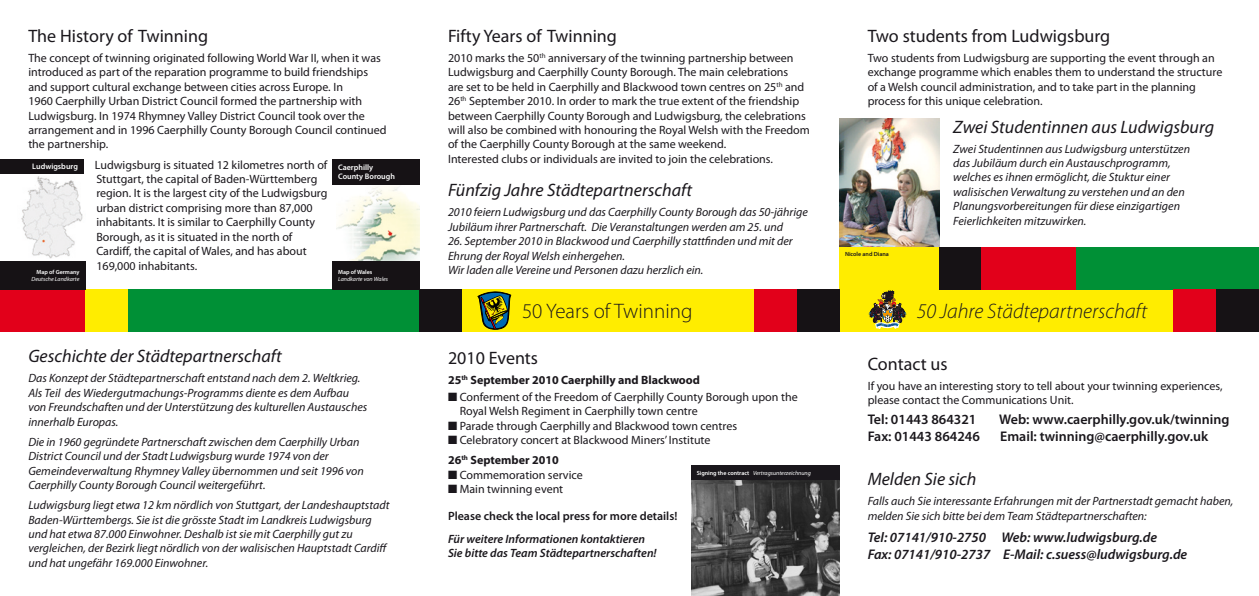
<style>
.page{position:relative;width:1259px;height:596px;background:#fff}
.page>*{position:absolute;margin:0;border:0;box-sizing:border-box;transform-origin:0 0}
.t1{font:italic 300 21px "Myriad Pro";color:#1a171c}
.t2{font:300 21px "Myriad Pro";color:#1a171c}
.t3{font:italic 18px "Myriad Pro";color:#1a171c}
.t4{font:18px "Myriad Pro";color:#1a171c}
.t5{font:600 14px "Myriad Pro";color:#1a171c}
.t6{font:italic 600 14px/16.8px "Myriad Pro";color:#1a171c}
.t7{font:12px/14.4px "Myriad Pro";color:#1a171c}
.t8{font:italic 12px/14.4px "Myriad Pro";color:#1a171c}
.t9{font:italic 600 12px/14.4px "Myriad Pro";color:#1a171c}
.t10{font:700 12px "Myriad Pro";color:#1a171c}
.t11{font:600 12px "Myriad Pro";color:#1a171c}
.t12{font:600 8px/9.6px "Myriad Pro";color:#fff}
.t13{font:italic 6px "Myriad Pro";color:#fff}
.t14{font:600 6px "Myriad Pro";color:#fff}
.t15{font:600 6px "Myriad Pro";color:#1a171c}
.s1{font-weight:700}
.s2{font-weight:600;font-style:normal}
</style>
<div class="page">
<img style="left:691px;top:479px;width:148px;height:116px">
<img style="left:839px;top:119px;width:100px;height:127px">
<div style="left:462px;top:289px;width:797px;height:43px;background:#ffed00"></div>
<div style="left:839px;top:246px;width:121px;height:43px;background:#ffed00"></div>
<div style="left:1075px;top:246px;width:184px;height:43px;background:#009036"></div>
<div style="left:939px;top:246px;width:42px;height:43px;background:#161215"></div>
<div style="left:981px;top:246px;width:94px;height:43px;background:#e2001a"></div>
<div style="left:0;top:289px;width:85px;height:43px;background:#e2001a"></div>
<div style="left:128px;top:289px;width:293px;height:43px;background:#009036"></div>
<div style="left:420px;top:289px;width:42px;height:43px;background:#161215"></div>
<div style="left:85px;top:289px;width:43px;height:43px;background:#ffed00"></div>
<div style="left:797px;top:289px;width:42px;height:43px;background:#161215"></div>
<div style="left:754px;top:289px;width:43px;height:43px;background:#e2001a"></div>
<div style="left:1174px;top:289px;width:85px;height:43px;background:#e2001a"></div>
<div style="left:1216px;top:289px;width:43px;height:43px;background:#161215"></div>
<img style="left:337px;top:184px;width:83px;height:77px">
<div style="left:332px;top:261px;width:88px;height:28px;background:#161215"></div>
<div style="left:0;top:261px;width:85px;height:28px;background:#161215"></div>
<div style="left:0;top:159px;width:84px;height:14px;background:#161215"></div>
<div style="left:332px;top:159px;width:88px;height:25px;background:#161215"></div>
<div style="left:691px;top:465px;width:148px;height:14px;background:#1a171c"></div>
<svg style="left:868px;top:290px;width:38px;height:38px"></svg>
<svg style="left:478px;top:292px;width:33px;height:37px"></svg>
<img style="left:21px;top:176px;width:62px;height:82px">
<h2 class="t4" style="left:28px;top:25px;width:181px">The History of Twinning</h2>
<p class="t7" style="left:28px;top:51px;width:360px">The concept of twinning originated following World War II, when it was introduced as part of the reparation programme to build friendships and support cultural exchange between cities across Europe. In<br>1960 Caerphilly Urban District Council formed the partnership with Ludwigsburg. In 1974 Rhymney Valley District Council took over the arrangement and in 1996 Caerphilly County Borough Council continued the partnership.</p>
<p class="t7" style="left:95px;top:157px;width:234px">Ludwigsburg is situated 12 kilometres north of Stuttgart, the capital of Baden-Württemberg region. It is the largest city of the Ludwigsburg urban district comprising more than 87,000 inhabitants. It is similar to Caerphilly County Borough, as it is situated in the north of Cardiff, the capital of Wales, and has about 169,000 inhabitants.</p>
<h2 class="t4" style="left:448px;top:25px;width:170px">Fifty Years of Twinning</h2>
<p class="t7" style="left:448px;top:51px;width:363px">2010 marks the 50<sup>th</sup> anniversary of the twinning partnership between Ludwigsburg and Caerphilly County Borough. The main celebrations<br>are set to be held in Caerphilly and Blackwood town centres on 25<sup>th</sup> and 26<sup>th</sup> September 2010. In order to mark the true extent of the friendship between Caerphilly County Borough and Ludwigsburg, the celebrations will also be combined with honouring the Royal Welsh with the Freedom of the Caerphilly County Borough at the same weekend.<br>Interested clubs or individuals are invited to join the celebrations.</p>
<h2 class="t3" style="left:448px;top:179px;width:245px">Fünfzig Jahre Städtepartnerschaft</h2>
<p class="t8" style="left:448px;top:205px;width:361px">2010 feiern Ludwigsburg und das Caerphilly County Borough das 50-jährige<br>Jubiläum ihrer Partnerschaft. Die Veranstaltungen werden am 25. und</p>
<p class="t8" style="left:448px;top:233px;width:346px">26. September 2010 in Blackwood und Caerphilly stattfinden und mit der<br>Ehrung der Royal Welsh einhergehen.</p>
<p class="t12" style="left:32px;top:161px;width:47px">Ludwigsburg</p>
<p class="t12" style="left:338px;top:162px;width:58px">Caerphilly<br>County Borough</p>
<p class="t14" style="left:338px;top:268px;width:36px">Map of Wales</p>
<p class="t8" style="left:448px;top:262px;width:257px">Wir laden alle Vereine und Personen dazu herzlich ein.</p>
<p class="t13" style="left:338px;top:275px;width:51px">Landkarte von Wales</p>
<p class="t14" style="left:36px;top:268px;width:45px">Map of Germany</p>
<p class="t13" style="left:31px;top:275px;width:50px">Deutsche Landkarte</p>
<h2 class="t4" style="left:867px;top:25px;width:244px">Two students from Ludwigsburg</h2>
<p class="t7" style="left:867px;top:51px;width:356px">Two students from Ludwigsburg are supporting the event through an exchange programme which enables them to understand the structure of a Welsh council administration, and to take part in the planning process for this unique celebration.</p>
<h2 class="t3" style="left:953px;top:115px;width:262px">Zwei Studentinnen aus Ludwigsburg</h2>
<p class="t8" style="left:953px;top:141px;width:238px">Zwei Studentinnen aus Ludwigsburg unterstützen das Jubiläum durch ein Austauschprogramm, welches es ihnen ermöglicht, die Stuktur einer walisischen Verwaltung zu verstehen und an den Planungsvorbereitungen für diese einzigartigen Feierlichkeiten mitzuwirken.</p>
<p class="t15" style="left:845px;top:250px;width:45px">Nicole and Diana</p>
<h2 class="t3" style="left:28px;top:345px;width:255px">Geschichte der Städtepartnerschaft</h2>
<p class="t8" style="left:28px;top:371px;width:340px">Das Konzept der Städtepartnerschaft entstand nach dem 2. Weltkrieg.<br>Als Teil des Wiedergutmachungs-Programms diente es dem Aufbau von Freundschaften und der Unterstützung des kulturellen Austausches innerhalb Europas.</p>
<p class="t8" style="left:28px;top:434px;width:337px">Die in 1960 gegründete Partnerschaft zwischen dem Caerphilly Urban District Council und der Stadt Ludwigsburg wurde 1974 von der Gemeindeverwaltung Rhymney Valley übernommen und seit 1996 von Caerphilly County Borough Council weitergeführt.</p>
<p class="t8" style="left:28px;top:497px;width:363px">Ludwigsburg liegt etwa 12 km nördlich von Stuttgart, der Landeshauptstadt Baden-Württembergs. Sie ist die grösste Stadt im Landkreis Ludwigsburg und hat etwa 87.000 Einwohner. Deshalb ist sie mit Caerphilly gut zu vergleichen, der Bezirk liegt nördlich von der walisischen Hauptstadt Cardiff und hat ungefähr 169.000 Einwohner.</p>
<h1 class="t2" style="left:522px;top:298px;width:172px">50 Years of Twinning</h1>
<h1 class="t1" style="left:916px;top:298px;width:232px">50 Jahre Städtepartnerschaft</h1>
<h2 class="t4" style="left:448px;top:347px;width:91px">2010 Events</h2>
<p class="t10" style="left:448px;top:372px;width:253px">25<sup>th</sup> September 2010 Caerphilly and Blackwood</p>
<p class="t7" style="left:460px;top:389px;width:339px;text-indent:-12px">■ Conferment of the Freedom of Caerphilly County Borough upon the<br>Royal Welsh Regiment in Caerphilly town centre</p>
<p class="t7" style="left:448px;top:418px;width:290px">■ Parade through Caerphilly and Blackwood town centres</p>
<p class="t7" style="left:448px;top:429px;width:264px;line-height:20.1px">■ Celebratory concert at Blackwood Miners’ Institute<br><span class="s1">26</span><sup>th</sup> <span class="s1">September 2010</span></p>
<p class="t7" style="left:448px;top:467px;width:136px">■ Commemoration service</p>
<p class="t7" style="left:448px;top:481px;width:117px">■ Main twinning event</p>
<p class="t11" style="left:448px;top:508px;width:231px">Please check the local press for more details!</p>
<p class="t9" style="left:448px;top:531px;width:210px">Für weitere Informationen kontaktieren<br>Sie bitte das Team Städtepartnerschaften!</p>
<p class="t13" style="left:696px;top:469px;width:116px"><span class="s2">Signing the contract</span> Vertragsunterzeichnung</p>
<h2 class="t4" style="left:867px;top:352px;width:81px">Contact us</h2>
<p class="t7" style="left:867px;top:378px;width:356px">If you have an interesting story to tell about your twinning experiences, please contact the Communications Unit.</p>
<p class="t5" style="left:867px;top:410px;width:110px">Tel: 01443 864321</p>
<p class="t5" style="left:999px;top:410px;width:232px">Web: www.caerphilly.gov.uk/twinning</p>
<p class="t5" style="left:867px;top:427px;width:114px">Fax: 01443 864246</p>
<p class="t5" style="left:1000px;top:427px;width:209px">Email: twinning@caerphilly.gov.uk</p>
<h2 class="t3" style="left:867px;top:467px;width:110px">Melden Sie sich</h2>
<p class="t8" style="left:867px;top:493px;width:367px">Falls auch Sie interessante Erfahrungen mit der Partnerstadt gemacht haben, melden Sie sich bitte bei dem Team Städtepartnerschaften:</p>
<p class="t6" style="left:867px;top:528px;width:321px">Tel: 07141/910-2750 Web: www.ludwigsburg.de<br>Fax: 07141/910-2737 E-Mail: c.suess@ludwigsburg.de</p>
</div>
